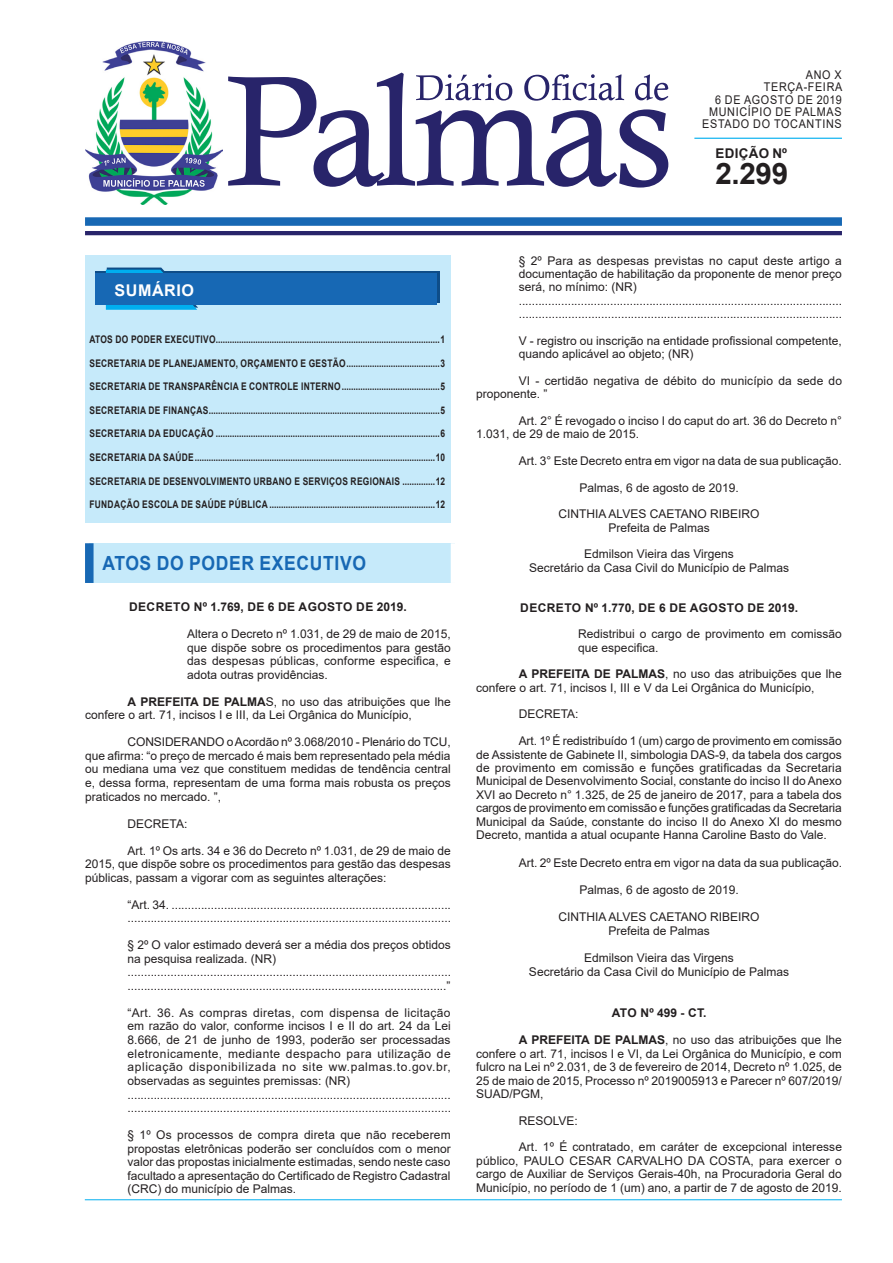
<style>
.page{position:relative;width:893px;height:1263px;background:#fff}
.page>*{position:absolute;margin:0;border:0;box-sizing:border-box;transform-origin:0 0}
.t1{font:700 29.55px "Arial";color:#231f20}
.t2{font:700 19.5px "Arial";letter-spacing:.035em;color:#1768b4;scale:.9 1}
.t3{font:700 16.2px "Arial";letter-spacing:.035em;color:#fff}
.t4{font:700 13.35px "Arial";letter-spacing:.025em;color:#231f20}
.t5{font:12px/13.5px "Arial";color:#231f20}
.t6{font:12px/13.6px "Arial";letter-spacing:.025em;color:#231f20}
.t7{font:700 12px "Arial";letter-spacing:.035em;color:#231f20}
.t8{font:12px/12.3px "Arial";letter-spacing:.065em;color:#231f20;text-align:right;scale:.9 1}
.t9{font:700 12px "Arial";letter-spacing:.01em;color:#231f20}
.t10{font:700 10.5px "Arial";letter-spacing:.035em;color:#231f20;scale:.8 1}
.s1{font-weight:700}
</style>
<div class="page">
<div style="left:85px;top:255px;width:365px;height:268px;background:#c6eafa"></div>
<div style="left:85px;top:217px;width:757px;height:9px;background:#1768b4"></div>
<hr style="left:85px;top:231px;width:757px;height:4px;background:#28246a">
<hr style="left:694px;top:138px;width:148px;height:1px;background:#00aeef">
<svg style="left:228px;top:73px;width:440px;height:115px"></svg>
<svg style="left:96px;top:272px;width:344px;height:31px"></svg>
<svg style="left:106px;top:268px;width:92px;height:42px"></svg>
<div style="left:96px;top:274px;width:341px;height:31px;background:#1768b4"></div>
<img style="left:85px;top:41px;width:138px;height:164px">
<hr style="left:85px;top:1199px;width:757px;height:1px;background:#00aeef">
<div style="left:89px;top:543px;width:366px;height:40px;background:#c6eafa"></div>
<div style="left:85px;top:543px;width:9px;height:40px;background:#1768b4"></div>
<div style="left:451px;top:543px;width:8px;height:40px;background:#fff"></div>
<p class="t8" style="left:702px;top:69px;width:157px">ANO X<br>TERÇA-FEIRA<br>6 DE AGOSTO DE 2019<br>MUNICÍPIO DE PALMAS<br>ESTADO DO TOCANTINS</p>
<h1 class="t1" style="left:715px;top:153px;width:74px">2.299</h1>
<p class="t4" style="left:716px;top:144px;width:73px">EDIÇÃO Nº</p>
<h3 class="t3" style="left:114px;top:279px;width:81px">SUMÁRIO</h3>
<p class="t10" style="left:89px;top:332px;width:446px">ATOS DO PODER EXECUTIVO................................................................................................1</p>
<p class="t10" style="left:89px;top:356px;width:446px">SECRETARIA DE PLANEJAMENTO, ORÇAMENTO E GESTÃO........................................3</p>
<p class="t10" style="left:89px;top:379px;width:446px">SECRETARIA DE TRANSPARÊNCIA E CONTROLE INTERNO..........................................5</p>
<p class="t10" style="left:89px;top:403px;width:446px">SECRETARIA DE FINANÇAS...................................................................................................5</p>
<p class="t10" style="left:89px;top:426px;width:446px">SECRETARIA DA EDUCAÇÃO ................................................................................................6</p>
<p class="t10" style="left:89px;top:450px;width:446px">SECRETARIA DA SAÚDE.......................................................................................................10</p>
<p class="t10" style="left:89px;top:473px;width:446px">SECRETARIA DE DESENVOLVIMENTO URBANO E SERVIÇOS REGIONAIS ..............12</p>
<p class="t10" style="left:89px;top:497px;width:446px">FUNDAÇÃO ESCOLA DE SAÚDE PÚBLICA .......................................................................12</p>
<h2 class="t2" style="left:102px;top:550px;width:294px">ATOS DO PODER EXECUTIVO</h2>
<p class="t7" style="left:129px;top:599px;width:279px">DECRETO Nº 1.769, DE 6 DE AGOSTO DE 2019.</p>
<p class="t5" style="left:187px;top:627px;width:265px;text-align:justify">Altera o Decreto nº 1.031, de 29 de maio de 2015, que dispõe sobre os procedimentos para gestão das despesas públicas, conforme especifica, e adota outras providências.</p>
<p class="t5" style="left:85px;top:695px;width:367px;text-indent:43px"><span class="s1">A PREFEITA DE PALMA</span>S, no uso das atribuições que lhe confere o art. 71, incisos I e III, da Lei Orgânica do Município,</p>
<p class="t5" style="left:85px;top:735px;width:367px;text-align:justify;text-indent:43px">CONSIDERANDO o Acordão nº 3.068/2010 - Plenário do TCU, que afirma: “o preço de mercado é mais bem representado pela média ou mediana uma vez que constituem medidas de tendência central e, dessa forma, representam de uma forma mais robusta os preços praticados no mercado. ”,</p>
<p class="t5" style="left:128px;top:816px;width:61px">DECRETA:</p>
<p class="t5" style="left:85px;top:843px;width:367px;text-align:justify;text-indent:43px">Art. 1º Os arts. 34 e 36 do Decreto nº 1.031, de 29 de maio de 2015, que dispõe sobre os procedimentos para gestão das despesas públicas, passam a vigorar com as seguintes alterações:</p>
<p class="t5" style="left:128px;top:897px;width:325px">“Art. 34. ..................................................................................... ..................................................................................................</p>
<p class="t5" style="left:128px;top:938px;width:325px">§ 2º O valor estimado deverá ser a média dos preços obtidos na pesquisa realizada. (NR) .................................................................................................. .................................................................................................”</p>
<p class="t6" style="left:128px;top:1005px;width:325px">“Art. 36. As compras diretas, com dispensa de licitação em razão do valor, conforme incisos I e II do art. 24 da Lei 8.666, de 21 de junho de 1993, poderão ser processadas eletronicamente, mediante despacho para utilização de aplicação disponibilizada no site ww.palmas.to.gov.br, observadas as seguintes premissas: (NR) ................................................................................................... ..................................................................................................</p>
<p class="t5" style="left:128px;top:1128px;width:325px;text-align:justify">§ 1º Os processos de compra direta que não receberem propostas eletrônicas poderão ser concluídos com o menor valor das propostas inicialmente estimadas, sendo neste caso facultado a apresentação do Certificado de Registro Cadastral (CRC) do município de Palmas.</p>
<p class="t5" style="left:519px;top:254px;width:325px">§ 2º Para as despesas previstas no caput deste artigo a documentação de habilitação da proponente de menor preço será, no mínimo: (NR) ................................................................................................... ..................................................................................................</p>
<p class="t5" style="left:519px;top:334px;width:325px">V - registro ou inscrição na entidade profissional competente, quando aplicável ao objeto; (NR)</p>
<p class="t5" style="left:476px;top:374px;width:367px;text-indent:43px">VI - certidão negativa de débito do município da sede do proponente. ”</p>
<p class="t5" style="left:476px;top:414px;width:367px;text-indent:43px">Art. 2° É revogado o inciso I do caput do art. 36 do Decreto n°<br>1.031, de 29 de maio de 2015.</p>
<p class="t5" style="left:519px;top:454px;width:325px">Art. 3° Este Decreto entra em vigor na data de sua publicação.</p>
<p class="t5" style="left:579px;top:480px;width:161px">Palmas, 6 de agosto de 2019.</p>
<p class="t5" style="left:559px;top:507px;width:202px;text-align:center">CINTHIA ALVES CAETANO RIBEIRO<br>Prefeita de Palmas</p>
<p class="t5" style="left:529px;top:547px;width:262px;text-align:center">Edmilson Vieira das Virgens<br>Secretário da Casa Civil do Município de Palmas</p>
<p class="t7" style="left:520px;top:599px;width:279px">DECRETO Nº 1.770, DE 6 DE AGOSTO DE 2019.</p>
<p class="t5" style="left:578px;top:627px;width:265px">Redistribui o cargo de provimento em comissão que especifica.</p>
<p class="t5" style="left:476px;top:667px;width:367px;text-indent:43px"><span class="s1">A PREFEITA DE PALMAS</span>, no uso das atribuições que lhe confere o art. 71, incisos I, III e V da Lei Orgânica do Município,</p>
<p class="t5" style="left:519px;top:707px;width:61px">DECRETA:</p>
<p class="t5" style="left:476px;top:734px;width:367px;text-align:justify;text-indent:43px">Art. 1º É redistribuído 1 (um) cargo de provimento em comissão de Assistente de Gabinete II, simbologia DAS-9, da tabela dos cargos de provimento em comissão e funções gratificadas da Secretaria Municipal de Desenvolvimento Social, constante do inciso II do Anexo XVI ao Decreto n° 1.325, de 25 de janeiro de 2017, para a tabela dos cargos de provimento em comissão e funções gratificadas da Secretaria Municipal da Saúde, constante do inciso II do Anexo XI do mesmo Decreto, mantida a atual ocupante Hanna Caroline Basto do Vale.</p>
<p class="t5" style="left:519px;top:855px;width:325px">Art. 2º Este Decreto entra em vigor na data da sua publicação.</p>
<p class="t5" style="left:579px;top:883px;width:161px">Palmas, 6 de agosto de 2019.</p>
<p class="t5" style="left:559px;top:910px;width:202px;text-align:center">CINTHIA ALVES CAETANO RIBEIRO<br>Prefeita de Palmas</p>
<p class="t5" style="left:529px;top:951px;width:262px;text-align:center">Edmilson Vieira das Virgens<br>Secretário da Casa Civil do Município de Palmas</p>
<p class="t9" style="left:612px;top:1004px;width:96px">ATO Nº 499 - CT.</p>
<p class="t5" style="left:476px;top:1033px;width:367px;text-align:justify;text-indent:43px"><span class="s1">A PREFEITA DE PALMAS</span>, no uso das atribuições que lhe confere o art. 71, incisos I e VI, da Lei Orgânica do Município, e com fulcro na Lei nº 2.031, de 3 de fevereiro de 2014, Decreto nº 1.025, de 25 de maio de 2015, Processo nº 2019005913 e Parecer nº 607/2019/ SUAD/PGM,</p>
<p class="t5" style="left:519px;top:1114px;width:61px">RESOLVE:</p>
<p class="t5" style="left:476px;top:1140px;width:367px;text-align:justify;text-indent:43px">Art. 1º É contratado, em caráter de excepcional interesse público, PAULO CESAR CARVALHO DA COSTA, para exercer o cargo de Auxiliar de Serviços Gerais-40h, na Procuradoria Geral do Município, no período de 1 (um) ano, a partir de 7 de agosto de 2019.</p>
</div>
